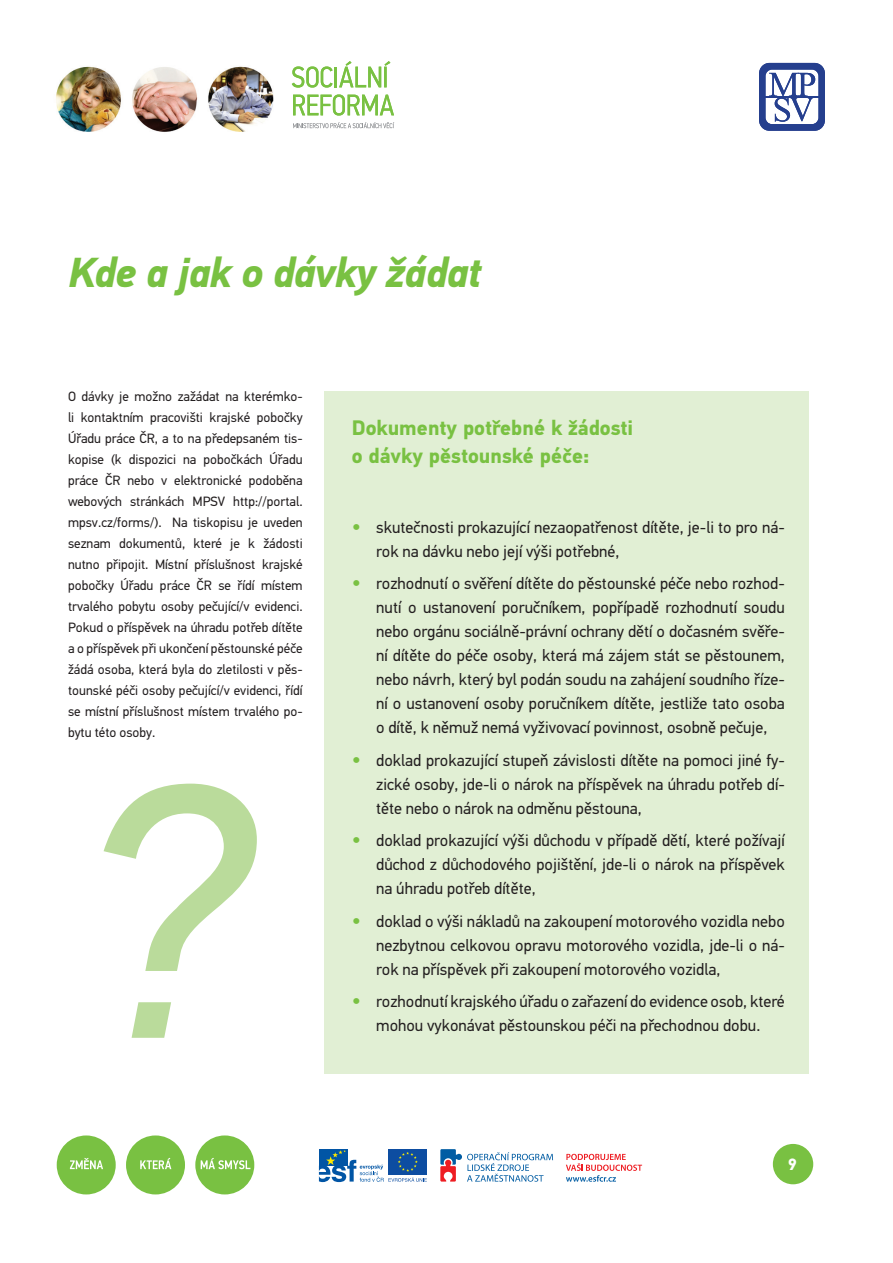
<style>
.page{position:relative;width:893px;height:1263px;background:#fff}
.page>*{position:absolute;margin:0;border:0;box-sizing:border-box;transform-origin:0 0}
.t1{font:italic 363.15px "PF Din Text Pro";color:#badb9b}
.t2{font:italic 700 42px "PF Din Text Pro";letter-spacing:-.02em;color:#79c142}
.t3{font:700 21px/28.5px "PF Din Text Pro";color:#79c142}
.t4{font:16.5px/24px "PF Din Text Pro";color:#231f20;text-align:justify}
.t5{font:700 16.5px "PF Din Text Pro";color:#fff}
.t6{font:13.5px/21px "PF Din Text Pro";color:#231f20;text-align:justify}
.s1{font-size:22.5px;color:#79c142}
</style>
<div class="page">
<div style="left:57px;top:1135px;width:59px;height:59px;background:#79c142;border-radius:50%"></div>
<div style="left:126px;top:1135px;width:59px;height:59px;background:#79c142;border-radius:50%"></div>
<div style="left:195px;top:1135px;width:59px;height:59px;background:#79c142;border-radius:50%"></div>
<svg style="left:70px;top:1158px;width:33px;height:11px"></svg>
<svg style="left:140px;top:1158px;width:31px;height:11px"></svg>
<svg style="left:201px;top:1158px;width:49px;height:11px"></svg>
<img style="left:56px;top:66px;width:218px;height:66px">
<svg style="left:440px;top:1149px;width:113px;height:33px"></svg>
<div style="left:388px;top:1149px;width:39px;height:26px;background:#0d4da1"></div>
<svg style="left:566px;top:1154px;width:76px;height:28px"></svg>
<div style="left:319px;top:1149px;width:28px;height:17px;background:#0155a5"></div>
<svg style="left:319px;top:1150px;width:108px;height:32px"></svg>
<svg style="left:293px;top:122px;width:101px;height:6px"></svg>
<svg style="left:292px;top:66px;width:41px;height:22px"></svg>
<hr style="left:335px;top:67px;width:2px;height:20px;background:#79c142">
<svg style="left:339px;top:61px;width:51px;height:26px"></svg>
<svg style="left:293px;top:94px;width:101px;height:22px"></svg>
<svg style="left:759px;top:63px;width:66px;height:68px"></svg>
<div style="left:773px;top:1144px;width:40px;height:40px;background:#79c142;border-radius:50%"></div>
<div style="left:324px;top:391px;width:485px;height:683px;background:#e1efd4"></div>
<h2 class="t2" style="left:68px;top:247px;width:415px">Kde a jak o dávky žádat</h2>
<p class="t6" style="left:68px;top:386px;width:236px">O dávky je možno zažádat na kterémko&shy;li kontaktním pracovišti krajské pobočky Úřadu práce ČR, a to na předepsaném tis&shy;kopise (k dispozici na pobočkách Úřadu práce ČR nebo v elektronické podoběna webových stránkách MPSV http://portal. mpsv.cz/forms/). Na tiskopisu je uveden seznam dokumentů, které je k žádosti nutno připojit. Místní příslušnost krajské pobočky Úřadu práce ČR se řídí místem trvalého pobytu osoby pečující/v evidenci.<br>Pokud o příspěvek na úhradu potřeb dítěte a o příspěvek při ukončení pěstounské péče žádá osoba, která byla do zletilosti v pěs&shy;tounské péči osoby pečující/v evidenci, řídí se místní příslušnost místem trvalého po&shy;bytu této osoby.</p>
<h1 class="t1" style="left:69px;top:696px;width:182px">?</h1>
<p class="t3" style="left:352px;top:414px;width:283px">Dokumenty potřebné k žádosti o dávky pěstounské péče:</p>
<p class="t4" style="left:376px;top:515px;width:410px;text-indent:-24px"><span class="s1">•</span> skutečnosti prokazující nezaopatřenost dítěte, je-li to pro ná&shy;rok na dávku nebo její výši potřebné,</p>
<p class="t4" style="left:376px;top:572px;width:410px;text-indent:-24px"><span class="s1">•</span> rozhodnutí o svěření dítěte do pěstounské péče nebo rozhod&shy;nutí o ustanovení poručníkem, popřípadě rozhodnutí soudu nebo orgánu sociálně-právní ochrany dětí o dočasném svěře&shy;ní dítěte do péče osoby, která má zájem stát se pěstounem, nebo návrh, který byl podán soudu na zahájení soudního říze&shy;ní o ustanovení osoby poručníkem dítěte, jestliže tato osoba o dítě, k němuž nemá vyživovací povinnost, osobně pečuje,</p>
<p class="t4" style="left:376px;top:748px;width:410px;text-indent:-24px"><span class="s1">•</span> doklad prokazující stupeň závislosti dítěte na pomoci jiné fy&shy;zické osoby, jde-li o nárok na příspěvek na úhradu potřeb dí&shy;těte nebo o nárok na odměnu pěstouna,</p>
<p class="t4" style="left:376px;top:829px;width:410px;text-indent:-24px"><span class="s1">•</span> doklad prokazující výši důchodu v případě dětí, které požívají důchod z důchodového pojištění, jde-li o nárok na příspěvek na úhradu potřeb dítěte,</p>
<p class="t4" style="left:376px;top:909px;width:410px;text-indent:-24px"><span class="s1">•</span> doklad o výši nákladů na zakoupení motorového vozidla nebo nezbytnou celkovou opravu motorového vozidla, jde-li o ná&shy;rok na příspěvek při zakoupení motorového vozidla,</p>
<p class="t4" style="left:352px;top:990px;width:434px"><span class="s1">•</span> rozhodnutí krajského úřadu o zařazení do evidence osob, které</p>
<p class="t4" style="left:376px;top:1014px;width:386px">mohou vykonávat pěstounskou péči na přechodnou dobu.</p>
<p class="t5" style="left:788px;top:1154px;width:11px">9</p>
</div>
